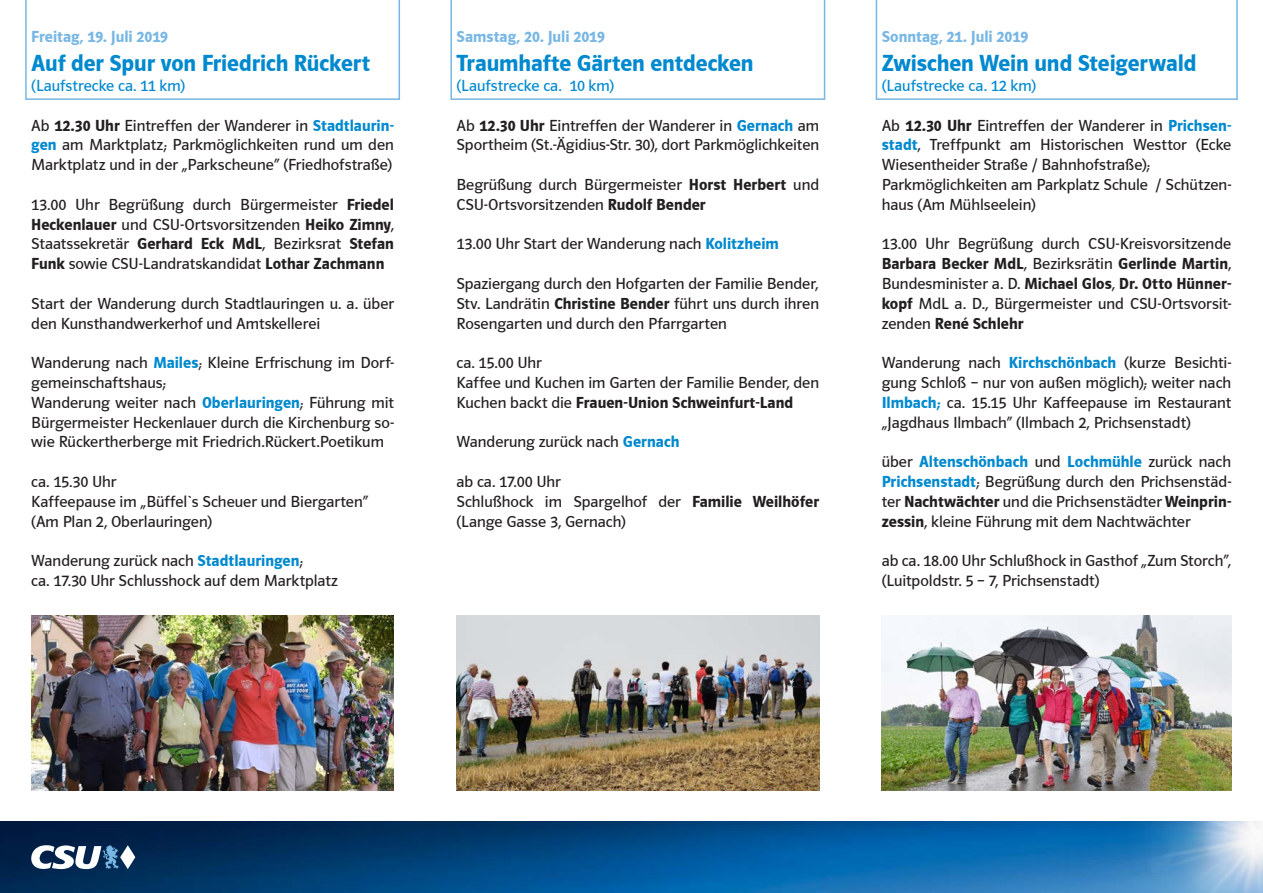
<style>
.page{position:relative;width:1263px;height:893px;background:#fff}
.page>*{position:absolute;margin:0;border:0;box-sizing:border-box;transform-origin:0 0}
.t1{font:700 24px "CSU Schrift 2000";letter-spacing:-.005em;color:#0089cf}
.t2{font:16.5px/19.8px "CSU Schrift 2000";color:#231f20}
.t3{font:16.5px "CSU Schrift 2000";letter-spacing:.005em;color:#0089cf}
.t4{font:700 16.5px "CSU Schrift 2000";color:#78b7e4}
.s1{font-weight:700}
.s2{font-weight:700;color:#0089cf}
</style>
<div class="page">
<img style="left:0;top:821px;width:1065px;height:72px">
<img style="left:1065px;top:821px;width:198px;height:72px">
<svg style="left:876px;top:0;width:362px;height:100px"></svg>
<svg style="left:450px;top:0;width:375px;height:100px"></svg>
<svg style="left:25px;top:0;width:375px;height:100px"></svg>
<svg style="left:31px;top:845px;width:104px;height:24px"></svg>
<img style="left:31px;top:616px;width:363px;height:174px">
<img style="left:882px;top:616px;width:350px;height:174px">
<img style="left:456px;top:616px;width:363px;height:174px">
<p class="t4" style="left:31px;top:28px;width:138px">Freitag, 19. Juli 2019</p>
<h1 class="t1" style="left:31px;top:50px;width:340px">Auf der Spur von Friedrich Rückert</h1>
<p class="t3" style="left:31px;top:77px;width:155px">(Laufstrecke ca. 11 km)</p>
<p class="t2" style="left:31px;top:115px;width:364px;text-align:justify">Ab <span class="s1">12.30 Uhr</span> Eintreffen der Wanderer in <span class="s2">Stadtlaurin&shy;gen</span> am Marktplatz; Parkmöglichkeiten rund um den Marktplatz und in der „Parkscheune“ (Friedhofstraße)</p>
<p class="t2" style="left:31px;top:194px;width:364px;text-align:justify">13.00 Uhr Begrüßung durch Bürgermeister <span class="s1">Friedel Heckenlauer</span> und CSU-Ortsvorsitzenden <span class="s1">Heiko Zimny</span>, Staatssekretär <span class="s1">Gerhard Eck MdL</span>, Bezirksrat <span class="s1">Stefan Funk</span> sowie CSU-Landratskandidat <span class="s1">Lothar Zachmann</span></p>
<p class="t2" style="left:31px;top:293px;width:364px">Start der Wanderung durch Stadtlauringen u. a. über den Kunsthandwerkerhof und Amtskellerei</p>
<p class="t2" style="left:31px;top:353px;width:364px">Wanderung nach <span class="s2">Mailes</span>; Kleine Erfrischung im Dorf&shy;gemeinschaftshaus;<br>Wanderung weiter nach <span class="s2">Oberlauringen</span>; Führung mit Bürgermeister Heckenlauer durch die Kirchenburg so&shy;wie Rückertherberge mit Friedrich.Rückert.Poetikum</p>
<p class="t2" style="left:31px;top:472px;width:339px">ca. 15.30 Uhr<br>Kaffeepause im „Büffel`s Scheuer und Biergarten“ (Am Plan 2, Oberlauringen)</p>
<p class="t2" style="left:31px;top:551px;width:308px">Wanderung zurück nach <span class="s2">Stadtlauringen</span>;<br>ca. 17.30 Uhr Schlusshock auf dem Marktplatz</p>
<p class="t4" style="left:456px;top:28px;width:150px">Samstag, 20. Juli 2019</p>
<h1 class="t1" style="left:456px;top:50px;width:299px">Traumhafte Gärten entdecken</h1>
<p class="t3" style="left:456px;top:77px;width:159px">(Laufstrecke ca. 10 km)</p>
<p class="t2" style="left:456px;top:115px;width:364px">Ab <span class="s1">12.30 Uhr</span> Eintreffen der Wanderer in <span class="s2">Gernach</span> am<br>Sportheim (St.-Ägidius-Str. 30), dort Parkmöglichkeiten</p>
<p class="t2" style="left:456px;top:175px;width:364px">Begrüßung durch Bürgermeister <span class="s1">Horst Herbert</span> und<br>CSU-Ortsvorsitzenden <span class="s1">Rudolf Bender</span></p>
<p class="t2" style="left:456px;top:234px;width:324px">13.00 Uhr Start der Wanderung nach <span class="s2">Kolitzheim</span></p>
<p class="t2" style="left:456px;top:274px;width:364px;text-align:justify">Spaziergang durch den Hofgarten der Familie Bender, Stv. Landrätin <span class="s1">Christine Bender</span> führt uns durch ihren Rosengarten und durch den Pfarrgarten</p>
<p class="t2" style="left:456px;top:353px;width:364px">ca. 15.00 Uhr<br>Kaffee und Kuchen im Garten der Familie Bender, den<br>Kuchen backt die <span class="s1">Frauen-Union Schweinfurt-Land</span></p>
<p class="t2" style="left:456px;top:432px;width:224px">Wanderung zurück nach <span class="s2">Gernach</span></p>
<p class="t2" style="left:456px;top:472px;width:364px">ab ca. 17.00 Uhr<br>Schlußhock im Spargelhof der <span class="s1">Familie Weilhöfer </span>(Lange Gasse 3, Gernach)</p>
<p class="t4" style="left:882px;top:28px;width:148px">Sonntag, 21. Juli 2019</p>
<h1 class="t1" style="left:882px;top:50px;width:316px">Zwischen Wein und Steigerwald</h1>
<p class="t3" style="left:882px;top:77px;width:156px">(Laufstrecke ca. 12 km)</p>
<p class="t2" style="left:882px;top:115px;width:351px">Ab <span class="s1">12.30 Uhr</span> Eintreffen der Wanderer in <span class="s2">Prichsen&shy;stadt</span>, Treffpunkt am Historischen Westtor (Ecke Wiesentheider Straße / Bahnhofstraße); Parkmöglichkeiten am Parkplatz Schule / Schützen&shy;haus (Am Mühlseelein)</p>
<p class="t2" style="left:882px;top:234px;width:351px;text-align:justify">13.00 Uhr Begrüßung durch CSU-Kreisvorsitzende <span class="s1">Barbara Becker MdL</span>, Bezirksrätin <span class="s1">Gerlinde Martin</span>, Bundesminister a. D. <span class="s1">Michael Glos</span>, <span class="s1">Dr. Otto Hünner&shy;kopf</span> MdL a. D., Bürgermeister und CSU-Ortsvorsit&shy;zenden <span class="s1">René Schlehr</span></p>
<p class="t2" style="left:882px;top:353px;width:351px;text-align:justify">Wanderung nach <span class="s2">Kirchschönbach</span> (kurze Besichti&shy;gung Schloß – nur von außen möglich); weiter nach <span class="s2">Ilmbach;</span> ca. 15.15 Uhr Kaffeepause im Restaurant „Jagdhaus Ilmbach“ (Ilmbach 2, Prichsenstadt)</p>
<p class="t2" style="left:882px;top:452px;width:351px;text-align:justify">über <span class="s2">Altenschönbach</span> und <span class="s2">Lochmühle</span> zurück nach <span class="s2">Prichsenstadt</span>; Begrüßung durch den Prichsenstäd&shy;ter <span class="s1">Nachtwächter</span> und die Prichsenstädter <span class="s1">Weinprin&shy;zessin</span>, kleine Führung mit dem Nachtwächter</p>
<p class="t2" style="left:882px;top:551px;width:351px">ab ca. 18.00 Uhr Schlußhock in Gasthof „Zum Storch“, (Luitpoldstr. 5 – 7, Prichsenstadt)</p>
</div>
